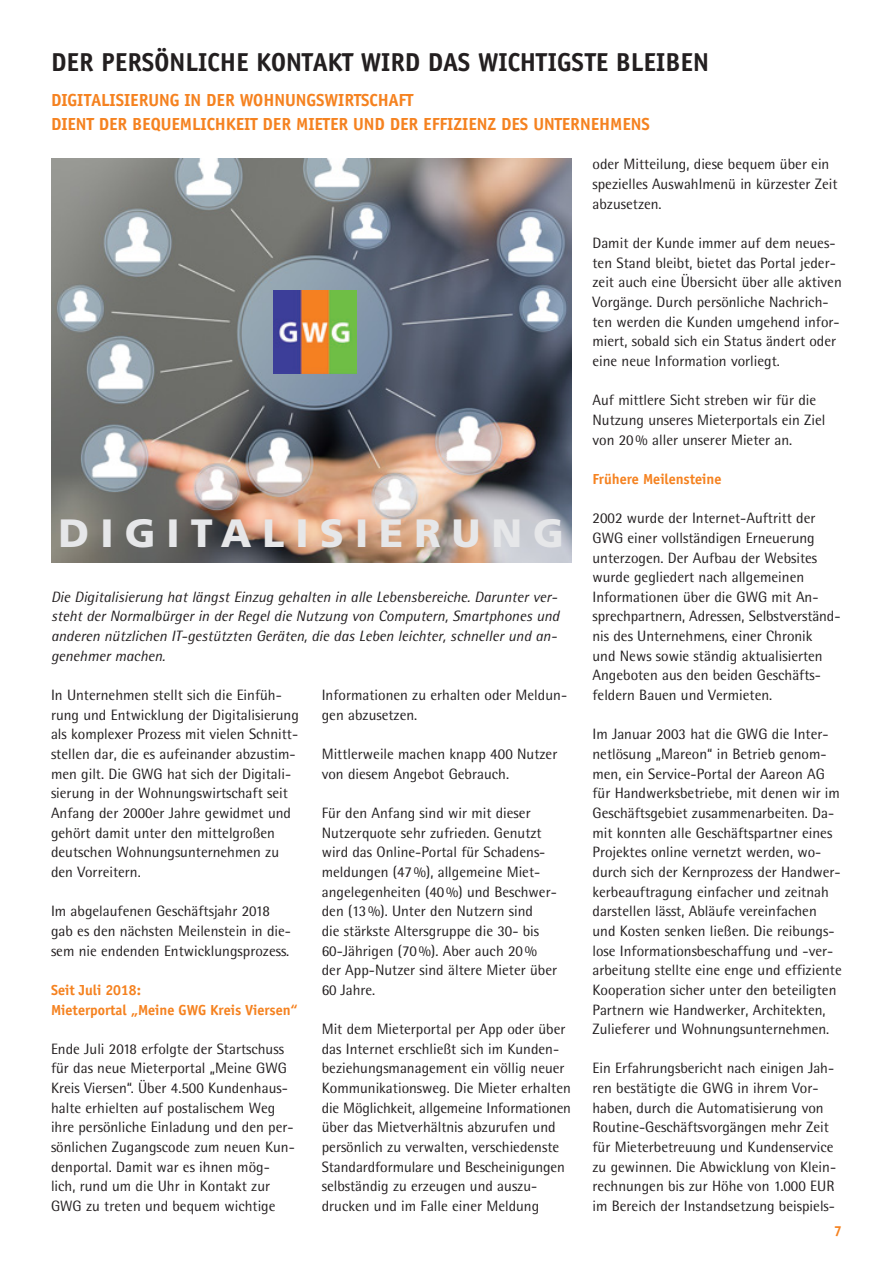
<style>
.page{position:relative;width:893px;height:1263px;background:#fff}
.page>*{position:absolute;margin:0;border:0;box-sizing:border-box;transform-origin:0 0}
.t1{font:900 39.45px "Frutiger";letter-spacing:.28em;color:#e6e7e9}
.t2{font:700 26.7px "Officina Sans";letter-spacing:.005em;color:#231f20}
.t3{font:700 18px/24.2px "Officina Sans";color:#f58220}
.t4{font:15px/19.6px "Rotis Semi Sans";color:#231f20}
.t5{font:italic 15px/19.6px "Rotis Semi Sans";color:#231f20}
.t6{font:700 15px/19.6px "Officina Sans";color:#f58220}
</style>
<div class="page">
<img style="left:51px;top:159px;width:520px;height:403px">
<img style="left:273px;top:291px;width:83px;height:83px">
<h2 class="t2" style="left:51px;top:46px;width:659px">DER PERSÖNLICHE KONTAKT WIRD DAS WICHTIGSTE BLEIBEN</h2>
<p class="t3" style="left:51px;top:88px;width:600px">DIGITALISIERUNG IN DER WOHNUNGSWIRTSCHAFT<br>DIENT DER BEQUEMLICHKEIT DER MIETER UND DER EFFIZIENZ DES UNTERNEHMENS</p>
<h1 class="t1" style="left:59px;top:510px;width:507px">DIGITALISIERUNG</h1>
<p class="t5" style="left:51px;top:587px;width:510px">Die Digitalisierung hat längst Einzug gehalten in alle Lebensbereiche. Darunter ver&shy;steht der Normalbürger in der Regel die Nutzung von Computern, Smartphones und anderen nützlichen IT-gestützten Geräten, die das Leben leichter, schneller und an&shy;genehmer machen.</p>
<p class="t4" style="left:51px;top:685px;width:249px">In Unternehmen stellt sich die Einfüh&shy;rung und Entwicklung der Digitalisierung als komplexer Prozess mit vielen Schnitt&shy;stellen dar, die es aufeinander abzustim&shy;men gilt. Die GWG hat sich der Digitali&shy;sierung in der Wohnungswirtschaft seit Anfang der 2000er Jahre gewidmet und gehört damit unter den mittelgroßen deutschen Wohnungsunternehmen zu den Vorreitern.</p>
<p class="t4" style="left:51px;top:901px;width:242px">Im abgelaufenen Geschäftsjahr 2018 gab es den nächsten Meilenstein in die&shy;sem nie endenden Entwicklungsprozess.</p>
<p class="t6" style="left:51px;top:980px;width:248px">Seit Juli 2018:<br>Mieterportal „Meine GWG Kreis Viersen“</p>
<p class="t4" style="left:51px;top:1039px;width:244px">Ende Juli 2018 erfolgte der Startschuss für das neue Mieterportal „Meine GWG Kreis Viersen“. Über 4.500 Kundenhaus&shy;halte erhielten auf postalischem Weg ihre persönliche Einladung und den per&shy;sönlichen Zugangscode zum neuen Kun&shy;denportal. Damit war es ihnen mög&shy;lich, rund um die Uhr in Kontakt zur GWG zu treten und bequem wichtige</p>
<p class="t4" style="left:322px;top:685px;width:247px">Informationen zu erhalten oder Meldun&shy;gen abzusetzen.</p>
<p class="t4" style="left:322px;top:744px;width:237px">Mittlerweile machen knapp 400 Nutzer von diesem Angebot Gebrauch.</p>
<p class="t4" style="left:322px;top:803px;width:237px">Für den Anfang sind wir mit dieser Nutzerquote sehr zufrieden. Genutzt wird das Online-Portal für Schadens&shy;meldungen (47%), allgemeine Miet&shy;angelegenheiten (40%) und Beschwer&shy;den (13%). Unter den Nutzern sind<br>die stärkste Altersgruppe die 30- bis 60-Jährigen (70%). Aber auch 20% der App-Nutzer sind ältere Mieter über 60 Jahre.</p>
<p class="t4" style="left:322px;top:1019px;width:251px">Mit dem Mieterportal per App oder über das Internet erschließt sich im Kunden&shy;beziehungsmanagement ein völlig neuer Kommunikationsweg. Die Mieter erhalten die Möglichkeit, allgemeine Informationen über das Mietverhältnis abzurufen und persönlich zu verwalten, verschiedenste Standardformulare und Bescheinigungen selbständig zu erzeugen und auszu&shy;drucken und im Falle einer Meldung</p>
<p class="t4" style="left:592px;top:154px;width:247px">oder Mitteilung, diese bequem über ein spezielles Auswahlmenü in kürzester Zeit abzusetzen.</p>
<p class="t4" style="left:592px;top:233px;width:251px">Damit der Kunde immer auf dem neues&shy;ten Stand bleibt, bietet das Portal jeder&shy;zeit auch eine Übersicht über alle aktiven Vorgänge. Durch persönliche Nachrich&shy;ten werden die Kunden umgehend infor&shy;miert, sobald sich ein Status ändert oder eine neue Information vorliegt.</p>
<p class="t4" style="left:592px;top:390px;width:234px">Auf mittlere Sicht streben wir für die<br>Nutzung unseres Mieterportals ein Ziel von 20% aller unserer Mieter an.</p>
<p class="t6" style="left:592px;top:469px;width:130px">Frühere Meilensteine</p>
<p class="t4" style="left:592px;top:508px;width:250px">2002 wurde der Internet-Auftritt der GWG einer vollständigen Erneuerung unterzogen. Der Aufbau der Websites wurde gegliedert nach allgemeinen Informationen über die GWG mit An&shy;sprechpartnern, Adressen, Selbstverständ&shy;nis des Unternehmens, einer Chronik<br>und News sowie ständig aktualisierten Angeboten aus den beiden Geschäfts&shy;feldern Bauen und Vermieten.</p>
<p class="t4" style="left:592px;top:724px;width:251px">Im Januar 2003 hat die GWG die Inter&shy;netlösung „Mareon“ in Betrieb genom&shy;men, ein Service-Portal der Aareon AG für Handwerksbetriebe, mit denen wir im Geschäftsgebiet zusammenarbeiten. Da&shy;mit konnten alle Geschäftspartner eines Projektes online vernetzt werden, wo&shy;durch sich der Kernprozess der Handwer&shy;kerbeauftragung einfacher und zeitnah darstellen lässt, Abläufe vereinfachen und Kosten senken ließen. Die reibungs&shy;lose Informationsbeschaffung und -ver&shy;arbeitung stellte eine enge und effiziente Kooperation sicher unter den beteiligten Partnern wie Handwerker, Architekten, Zulieferer und Wohnungsunternehmen.</p>
<p class="t4" style="left:592px;top:1058px;width:245px">Ein Erfahrungsbericht nach einigen Jah&shy;ren bestätigte die GWG in ihrem Vor&shy;haben, durch die Automatisierung von Routine-Geschäftsvorgängen mehr Zeit für Mieterbetreuung und Kundenservice zu gewinnen. Die Abwicklung von Klein&shy;rechnungen bis zur Höhe von 1.000 EUR im Bereich der Instandsetzung beispiels-</p>
<p class="t6" style="left:834px;top:1221px;width:9px">7</p>
</div>
